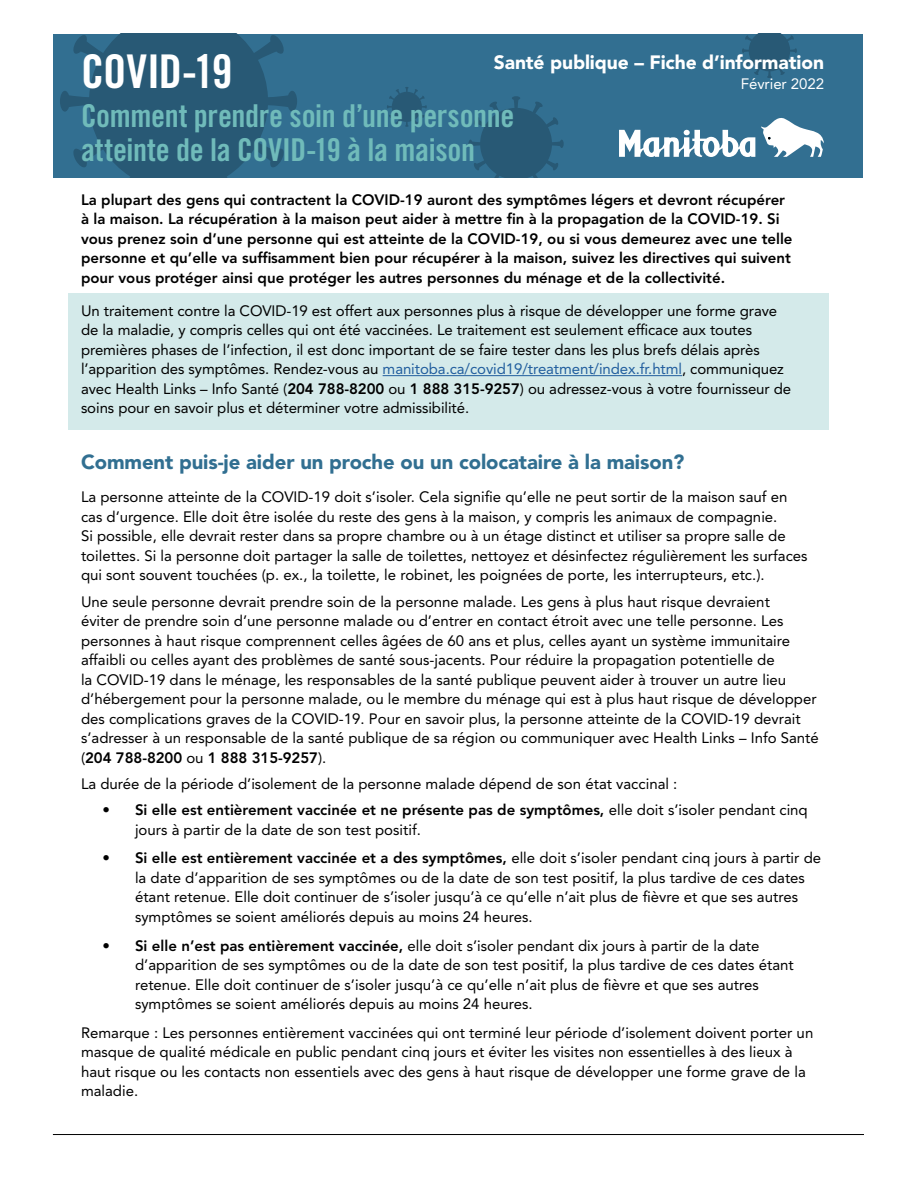
<style>
.page{position:relative;width:918px;height:1188px;background:#fff}
.page>*{position:absolute;margin:0;border:0;box-sizing:border-box;transform-origin:0 0}
.Title_Header{font:46.5px "Trade Gothic LT Std Bd Cn 20";letter-spacing:-.02em;color:#fff}
.Title_Header-2{font:31.5px/34.5px "Trade Gothic LT Std Bd Cn 20";letter-spacing:-.01em;color:#70bbba}
.subhead{font:900 20.25px "Avenir LT Std";letter-spacing:-.005em;color:#316f91}
.body{font:900 19.2px "Avenir LT Std";letter-spacing:-.005em;color:#fff}
.body-2{font:15px/19.5px "Avenir LT Std";color:#000}
.bullets{font:15px/19.5px "Avenir LT Std";color:#000}
.body-3{font:800 15px/19.5px "Avenir LT Std";color:#000}
.body-4{font:15px "Avenir LT Std";letter-spacing:-.005em;color:#fff}
.s1{color:#215e9e}
.s2{font-weight:800}
</style>
<div class="page">
<hr style="left:53px;top:1134px;width:811px;height:1px;background:#000">
<div style="left:68px;top:294px;width:760px;height:136px;background:#d4eaea"></div>
<div style="left:53px;top:34px;width:809px;height:143px;background:#326f91"></div>
<svg style="left:60px;top:34px;width:237px;height:143px"></svg>
<svg style="left:468px;top:96px;width:96px;height:81px"></svg>
<svg style="left:387px;top:87px;width:40px;height:40px"></svg>
<svg style="left:742px;top:34px;width:55px;height:44px"></svg>
<svg style="left:619px;top:130px;width:136px;height:27px"></svg>
<svg style="left:761px;top:118px;width:63px;height:39px"></svg>
<hr style="left:383px;top:375px;width:299px;height:1px;background:#215e9e">
<h1 class="Title_Header" style="left:81px;top:43px;width:153px">COVID-19</h1>
<h1 class="Title_Header-2" style="left:81px;top:98px;width:435px">Comment prendre soin d’une personne atteinte de la COVID-19 à la maison</h1>
<p class="body" style="left:494px;top:50px;width:332px">Santé publique – Fiche d’information</p>
<p class="body-4" style="left:741px;top:75px;width:85px">Février 2022</p>
<p class="body-3" style="left:81px;top:190px;width:713px">La plupart des gens qui contractent la COVID-19 auront des symptômes légers et devront récupérer à la maison. La récupération à la maison peut aider à mettre fin à la propagation de la COVID-19. Si vous prenez soin d’une personne qui est atteinte de la COVID-19, ou si vous demeurez avec une telle personne et qu’elle va suffisamment bien pour récupérer à la maison, suivez les directives qui suivent pour vous protéger ainsi que protéger les autres personnes du ménage et de la collectivité.</p>
<p class="body-2" style="left:81px;top:301px;width:712px">Un traitement contre la COVID-19 est offert aux personnes plus à risque de développer une forme grave de la maladie, y compris celles qui ont été vaccinées. Le traitement est seulement efficace aux toutes premières phases de l’infection, il est donc important de se faire tester dans les plus brefs délais après l’apparition des symptômes. Rendez-vous au <span class="s1">manitoba.ca/covid19/treatment/index.fr.html</span>, communiquez avec Health Links – Info Santé (<span class="s2">204 788-8200</span> ou <span class="s2">1 888 315-9257</span>) ou adressez-vous à votre fournisseur de soins pour en savoir plus et déterminer votre admissibilité.</p>
<p class="subhead" style="left:81px;top:450px;width:605px">Comment puis-je aider un proche ou un colocataire à la maison?</p>
<p class="body-2" style="left:81px;top:488px;width:728px">La personne atteinte de la COVID-19 doit s’isoler. Cela signifie qu’elle ne peut sortir de la maison sauf en cas d’urgence. Elle doit être isolée du reste des gens à la maison, y compris les animaux de compagnie.<br>Si possible, elle devrait rester dans sa propre chambre ou à un étage distinct et utiliser sa propre salle de toilettes. Si la personne doit partager la salle de toilettes, nettoyez et désinfectez régulièrement les surfaces qui sont souvent touchées (p. ex., la toilette, le robinet, les poignées de porte, les interrupteurs, etc.).</p>
<p class="body-2" style="left:81px;top:592px;width:739px">Une seule personne devrait prendre soin de la personne malade. Les gens à plus haut risque devraient<br>éviter de prendre soin d’une personne malade ou d’entrer en contact étroit avec une telle personne. Les personnes à haut risque comprennent celles âgées de 60 ans et plus, celles ayant un système immunitaire affaibli ou celles ayant des problèmes de santé sous-jacents. Pour réduire la propagation potentielle de<br>la COVID-19 dans le ménage, les responsables de la santé publique peuvent aider à trouver un autre lieu d’hébergement pour la personne malade, ou le membre du ménage qui est à plus haut risque de développer des complications graves de la COVID-19. Pour en savoir plus, la personne atteinte de la COVID-19 devrait s’adresser à un responsable de la santé publique de sa région ou communiquer avec Health Links – Info Santé (<span class="s2">204 788-8200</span> ou <span class="s2">1 888 315-9257</span>).</p>
<p class="body-2" style="left:81px;top:774px;width:598px">La durée de la période d’isolement de la personne malade dépend de son état vaccinal :</p>
<p class="bullets" style="left:135px;top:800px;width:674px;text-indent:-32px">• <span class="s2">Si elle est entièrement vaccinée et ne présente pas de symptômes,</span> elle doit s’isoler pendant cinq jours à partir de la date de son test positif.</p>
<p class="bullets" style="left:135px;top:849px;width:688px;text-indent:-32px"><span class="s2">• Si elle est entièrement vaccinée et a des symptômes,</span> elle doit s’isoler pendant cinq jours à partir de la date d’apparition de ses symptômes ou de la date de son test positif, la plus tardive de ces dates étant retenue. Elle doit continuer de s’isoler jusqu’à ce qu’elle n’ait plus de fièvre et que ses autres symptômes se soient améliorés depuis au moins 24 heures.</p>
<p class="bullets" style="left:135px;top:936px;width:660px;text-indent:-32px"><span class="s2">• Si elle n’est pas entièrement vaccinée,</span> elle doit s’isoler pendant dix jours à partir de la date d’apparition de ses symptômes ou de la date de son test positif, la plus tardive de ces dates étant retenue. Elle doit continuer de s’isoler jusqu’à ce qu’elle n’ait plus de fièvre et que ses autres symptômes se soient améliorés depuis au moins 24 heures.</p>
<p class="body-2" style="left:81px;top:1023px;width:734px">Remarque : Les personnes entièrement vaccinées qui ont terminé leur période d’isolement doivent porter un masque de qualité médicale en public pendant cinq jours et éviter les visites non essentielles à des lieux à haut risque ou les contacts non essentiels avec des gens à haut risque de développer une forme grave de la maladie.</p>
</div>
